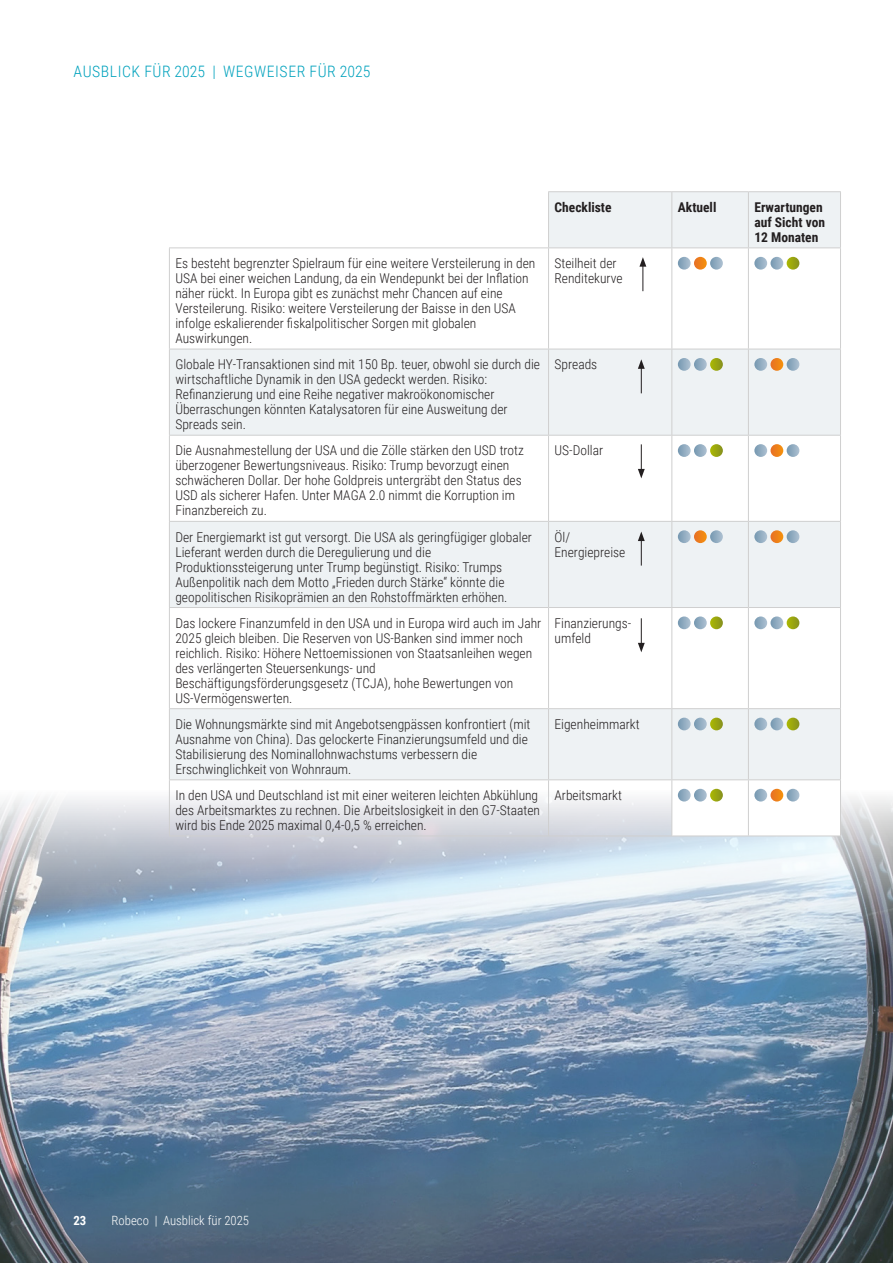
<style>
.page{position:relative;width:893px;height:1263px;background:#fff}
.page>*{position:absolute;margin:0;border:0;box-sizing:border-box;transform-origin:0 0}
.Inleidende_tekst{font:300 15.75px "Roboto Condensed";letter-spacing:.035em;color:#00a2bd}
.Leestekst{font:300 13.5px/15px "Roboto Condensed";color:#231f20}
.Leestekst-2{font:700 13.5px/15px "Roboto Condensed";color:#231f20}
.Paginacijfer{font:300 12.75px "Roboto Condensed";color:#fff}
.Paginacijfer-2{font:700 12.75px "Roboto Condensed";color:#fff}
</style>
<div class="page">
<img style="left:0;top:780px;width:893px;height:483px">
<svg style="left:170px;top:192px;width:670px;height:587px"></svg>
<svg style="left:549px;top:608px;width:291px;height:228px"></svg>
<hr style="left:548px;top:191px;width:124px;height:1px;background:#cfcfcf">
<hr style="left:672px;top:191px;width:76px;height:1px;background:#cfcfcf">
<hr style="left:671px;top:192px;width:1px;height:55px;background:#cfcfcf">
<hr style="left:748px;top:191px;width:93px;height:1px;background:#cfcfcf">
<hr style="left:748px;top:192px;width:1px;height:55px;background:#cfcfcf">
<hr style="left:840px;top:192px;width:1px;height:55px;background:#cfcfcf">
<hr style="left:169px;top:247px;width:380px;height:1px;background:#cfcfcf">
<hr style="left:169px;top:248px;width:1px;height:101px;background:#cfcfcf">
<hr style="left:549px;top:247px;width:123px;height:1px;background:#cfcfcf">
<hr style="left:548px;top:248px;width:1px;height:101px;background:#cfcfcf">
<hr style="left:672px;top:247px;width:76px;height:1px;background:#cfcfcf">
<hr style="left:671px;top:248px;width:1px;height:101px;background:#cfcfcf">
<hr style="left:748px;top:247px;width:93px;height:1px;background:#cfcfcf">
<hr style="left:748px;top:248px;width:1px;height:101px;background:#cfcfcf">
<hr style="left:840px;top:248px;width:1px;height:101px;background:#cfcfcf">
<hr style="left:169px;top:349px;width:380px;height:1px;background:#cfcfcf">
<hr style="left:169px;top:349px;width:1px;height:86px;background:#cfcfcf">
<hr style="left:549px;top:349px;width:123px;height:1px;background:#cfcfcf">
<hr style="left:548px;top:349px;width:1px;height:86px;background:#cfcfcf">
<hr style="left:672px;top:349px;width:76px;height:1px;background:#cfcfcf">
<hr style="left:671px;top:349px;width:1px;height:86px;background:#cfcfcf">
<hr style="left:748px;top:349px;width:93px;height:1px;background:#cfcfcf">
<hr style="left:748px;top:349px;width:1px;height:86px;background:#cfcfcf">
<hr style="left:840px;top:349px;width:1px;height:86px;background:#cfcfcf">
<hr style="left:169px;top:435px;width:380px;height:1px;background:#cfcfcf">
<hr style="left:169px;top:436px;width:1px;height:85px;background:#cfcfcf">
<hr style="left:549px;top:435px;width:123px;height:1px;background:#cfcfcf">
<hr style="left:548px;top:436px;width:1px;height:85px;background:#cfcfcf">
<hr style="left:672px;top:435px;width:76px;height:1px;background:#cfcfcf">
<hr style="left:671px;top:436px;width:1px;height:85px;background:#cfcfcf">
<hr style="left:748px;top:435px;width:93px;height:1px;background:#cfcfcf">
<hr style="left:748px;top:436px;width:1px;height:85px;background:#cfcfcf">
<hr style="left:840px;top:436px;width:1px;height:85px;background:#cfcfcf">
<hr style="left:169px;top:521px;width:380px;height:1px;background:#cfcfcf">
<hr style="left:169px;top:522px;width:1px;height:85px;background:#cfcfcf">
<hr style="left:549px;top:521px;width:123px;height:1px;background:#cfcfcf">
<hr style="left:548px;top:522px;width:1px;height:85px;background:#cfcfcf">
<hr style="left:672px;top:521px;width:76px;height:1px;background:#cfcfcf">
<hr style="left:671px;top:522px;width:1px;height:85px;background:#cfcfcf">
<hr style="left:748px;top:521px;width:93px;height:1px;background:#cfcfcf">
<hr style="left:748px;top:522px;width:1px;height:85px;background:#cfcfcf">
<hr style="left:840px;top:522px;width:1px;height:85px;background:#cfcfcf">
<hr style="left:169px;top:607px;width:380px;height:1px;background:#cfcfcf">
<hr style="left:169px;top:608px;width:1px;height:100px;background:#cfcfcf">
<hr style="left:549px;top:607px;width:123px;height:1px;background:#cfcfcf">
<hr style="left:548px;top:608px;width:1px;height:100px;background:#cfcfcf">
<hr style="left:672px;top:607px;width:76px;height:1px;background:#cfcfcf">
<hr style="left:671px;top:608px;width:1px;height:100px;background:#cfcfcf">
<hr style="left:748px;top:607px;width:93px;height:1px;background:#cfcfcf">
<hr style="left:748px;top:608px;width:1px;height:100px;background:#cfcfcf">
<hr style="left:840px;top:608px;width:1px;height:100px;background:#cfcfcf">
<hr style="left:169px;top:708px;width:380px;height:1px;background:#cfcfcf">
<hr style="left:169px;top:709px;width:1px;height:70px;background:#cfcfcf">
<hr style="left:549px;top:708px;width:123px;height:1px;background:#cfcfcf">
<hr style="left:548px;top:709px;width:1px;height:70px;background:#cfcfcf">
<hr style="left:672px;top:708px;width:76px;height:1px;background:#cfcfcf">
<hr style="left:671px;top:709px;width:1px;height:70px;background:#cfcfcf">
<hr style="left:748px;top:708px;width:93px;height:1px;background:#cfcfcf">
<hr style="left:840px;top:709px;width:1px;height:70px;background:#cfcfcf">
<hr style="left:169px;top:779px;width:380px;height:1px;background:#cfcfcf">
<hr style="left:169px;top:780px;width:1px;height:56px;background:#cfcfcf">
<hr style="left:549px;top:779px;width:123px;height:1px;background:#cfcfcf">
<hr style="left:548px;top:780px;width:1px;height:56px;background:#cfcfcf">
<hr style="left:671px;top:780px;width:1px;height:56px;background:#cfcfcf">
<hr style="left:748px;top:779px;width:93px;height:1px;background:#cfcfcf">
<hr style="left:748px;top:780px;width:1px;height:56px;background:#cfcfcf">
<hr style="left:840px;top:780px;width:1px;height:56px;background:#cfcfcf">
<hr style="left:169px;top:836px;width:380px;height:1px;background:#cfcfcf">
<hr style="left:549px;top:836px;width:123px;height:1px;background:#cfcfcf">
<hr style="left:672px;top:836px;width:76px;height:1px;background:#cfcfcf">
<hr style="left:748px;top:836px;width:93px;height:1px;background:#cfcfcf">
<hr style="left:548px;top:192px;width:1px;height:55px;background:#cfcfcf">
<svg style="left:678px;top:257px;width:45px;height:13px"></svg>
<svg style="left:754px;top:257px;width:45px;height:13px"></svg>
<svg style="left:678px;top:358px;width:45px;height:13px"></svg>
<svg style="left:754px;top:358px;width:45px;height:13px"></svg>
<svg style="left:678px;top:444px;width:45px;height:13px"></svg>
<svg style="left:754px;top:444px;width:45px;height:13px"></svg>
<svg style="left:678px;top:530px;width:45px;height:13px"></svg>
<svg style="left:754px;top:530px;width:45px;height:13px"></svg>
<svg style="left:678px;top:616px;width:45px;height:13px"></svg>
<svg style="left:754px;top:616px;width:45px;height:13px"></svg>
<svg style="left:672px;top:709px;width:168px;height:71px;background:#e7eceb"></svg>
<svg style="left:678px;top:789px;width:45px;height:12px"></svg>
<svg style="left:754px;top:789px;width:45px;height:12px"></svg>
<svg style="left:638px;top:359px;width:7px;height:34px"></svg>
<svg style="left:638px;top:531px;width:7px;height:35px"></svg>
<svg style="left:638px;top:444px;width:7px;height:34px"></svg>
<svg style="left:638px;top:618px;width:7px;height:34px"></svg>
<svg style="left:639px;top:257px;width:7px;height:34px"></svg>
<p class="Inleidende_tekst" style="left:74px;top:60px;width:298px">AUSBLICK FÜR 2025 | WEGWEISER FÜR 2025</p>
<p class="Leestekst-2" style="left:555px;top:199px;width:59px">Checkliste</p>
<p class="Leestekst-2" style="left:678px;top:199px;width:40px">Aktuell</p>
<p class="Leestekst-2" style="left:754px;top:199px;width:72px">Erwartungen auf Sicht von<br>12 Monaten</p>
<p class="Leestekst" style="left:175px;top:255px;width:361px">Es besteht begrenzter Spielraum für eine weitere Versteilerung in den USA bei einer weichen Landung, da ein Wendepunkt bei der Inflation näher rückt. In Europa gibt es zunächst mehr Chancen auf eine Versteilerung. Risiko: weitere Versteilerung der Baisse in den USA infolge eskalierender fiskalpolitischer Sorgen mit globalen Auswirkungen.</p>
<p class="Leestekst" style="left:555px;top:255px;width:70px">Steilheit der<br>Renditekurve</p>
<p class="Leestekst" style="left:175px;top:356px;width:366px">Globale HY-Transaktionen sind mit 150 Bp. teuer, obwohl sie durch die wirtschaftliche Dynamik in den USA gedeckt werden. Risiko:<br>Refinanzierung und eine Reihe negativer makroökonomischer Überraschungen könnten Katalysatoren für eine Ausweitung der Spreads sein.</p>
<p class="Leestekst" style="left:555px;top:356px;width:44px">Spreads</p>
<p class="Leestekst" style="left:175px;top:442px;width:350px">Die Ausnahmestellung der USA und die Zölle stärken den USD trotz überzogener Bewertungsniveaus. Risiko: Trump bevorzugt einen schwächeren Dollar. Der hohe Goldpreis untergräbt den Status des USD als sicherer Hafen. Unter MAGA 2.0 nimmt die Korruption im Finanzbereich zu.</p>
<p class="Leestekst" style="left:555px;top:442px;width:50px">US-Dollar</p>
<p class="Leestekst" style="left:175px;top:529px;width:358px">Der Energiemarkt ist gut versorgt. Die USA als geringfügiger globaler Lieferant werden durch die Deregulierung und die Produktionssteigerung unter Trump begünstigt. Risiko: Trumps Außenpolitik nach dem Motto „Frieden durch Stärke“ könnte die geopolitischen Risikoprämien an den Rohstoffmärkten erhöhen.</p>
<p class="Leestekst" style="left:555px;top:529px;width:72px">Öl/<br>Energiepreise</p>
<p class="Leestekst" style="left:175px;top:615px;width:367px">Das lockere Finanzumfeld in den USA und in Europa wird auch im Jahr 2025 gleich bleiben. Die Reserven von US-Banken sind immer noch reichlich. Risiko: Höhere Nettoemissionen von Staatsanleihen wegen des verlängerten Steuersenkungs- und Beschäftigungsförderungsgesetz (TCJA), hohe Bewertungen von US-Vermögenswerten.</p>
<p class="Leestekst" style="left:555px;top:615px;width:78px">Finanzierungs&shy;umfeld</p>
<p class="Leestekst" style="left:175px;top:716px;width:356px">Die Wohnungsmärkte sind mit Angebotsengpässen konfrontiert (mit Ausnahme von China). Das gelockerte Finanzierungsumfeld und die Stabilisierung des Nominallohnwachstums verbessern die Erschwinglichkeit von Wohnraum.</p>
<p class="Leestekst" style="left:555px;top:716px;width:87px">Eigenheimmarkt</p>
<p class="Leestekst" style="left:175px;top:787px;width:366px">In den USA und Deutschland ist mit einer weiteren leichten Abkühlung des Arbeitsmarktes zu rechnen. Die Arbeitslosigkeit in den G7-Staaten wird bis Ende 2025 maximal 0,4-0,5 % erreichen.</p>
<p class="Leestekst" style="left:555px;top:787px;width:69px">Arbeitsmarkt</p>
<p class="Paginacijfer-2" style="left:73px;top:1212px;width:14px">23</p>
<p class="Paginacijfer" style="left:112px;top:1211px;width:139px">Robeco | Ausblick für 2025</p>
</div>
